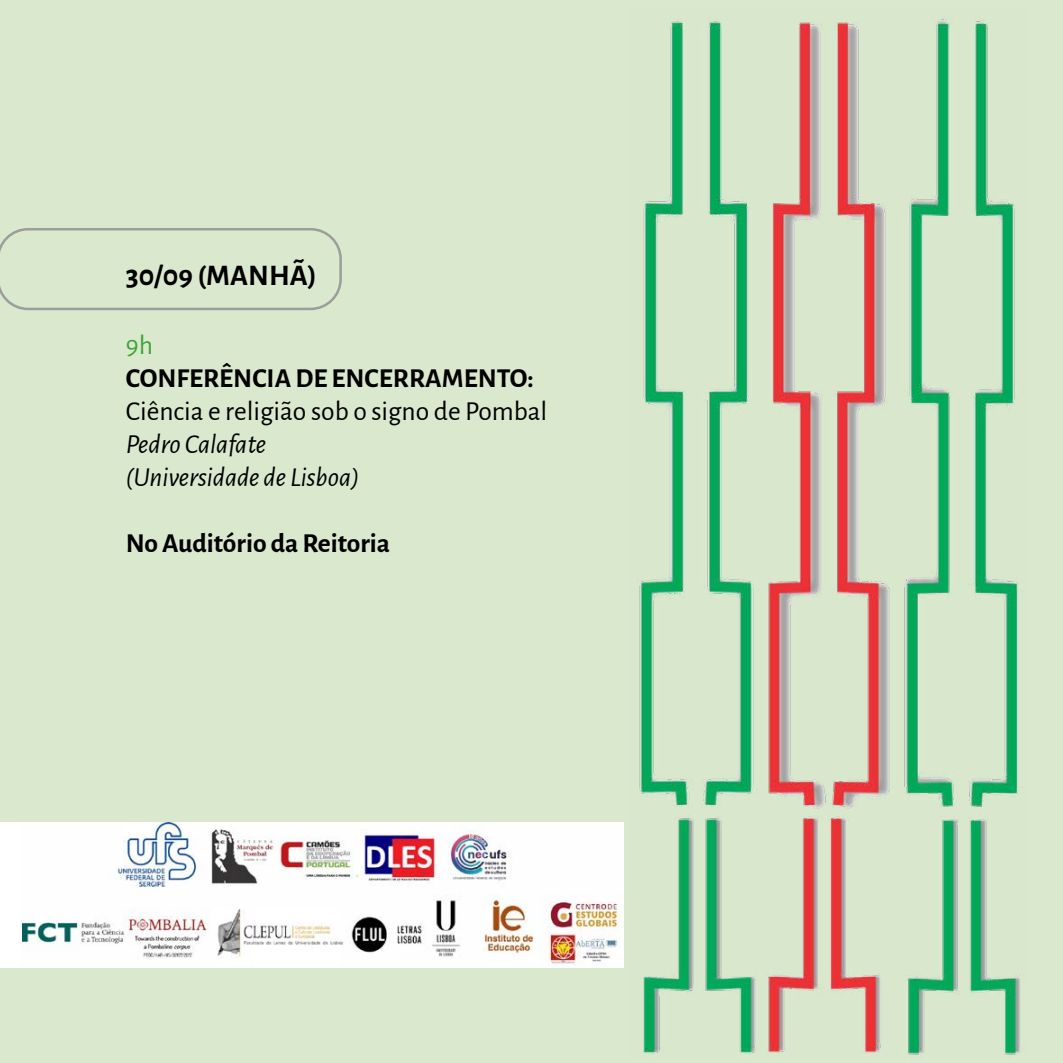
<style>
.page{position:relative;width:1063px;height:1063px;background:#dae8ce}
.page>*{position:absolute;margin:0;border:0;box-sizing:border-box;transform-origin:0 0}
.t1{font:700 30px "Alegreya Sans";color:#000}
.t2{font:700 27.5px "Alegreya Sans";color:#000}
.t3{font:italic 27.5px/33px "Alegreya Sans";color:#000}
.t4{font:27.5px "Alegreya Sans";color:#000}
.t5{font:27.5px "Alegreya Sans";color:#3fa535}
</style>
<div class="page">
<img style="left:639px;top:16px;width:381px;height:1039px">
<svg style="left:0;top:228px;width:342px;height:82px"></svg>
<div style="left:0;top:823px;width:624px;height:145px;background:#fff"></div>
<img style="left:23px;top:823px;width:601px;height:143px">
<p class="t1" style="left:126px;top:253px;width:193px">30/09 (MANHÃ)</p>
<p class="t5" style="left:126px;top:326px;width:29px">9h</p>
<p class="t2" style="left:126px;top:358px;width:410px">CONFERÊNCIA DE ENCERRAMENTO:</p>
<p class="t4" style="left:126px;top:392px;width:423px">Ciência e religião sob o signo de Pombal</p>
<p class="t3" style="left:126px;top:426px;width:235px">Pedro Calafate (Universidade de Lisboa)</p>
<p class="t2" style="left:126px;top:523px;width:266px">No Auditório da Reitoria</p>
</div>
